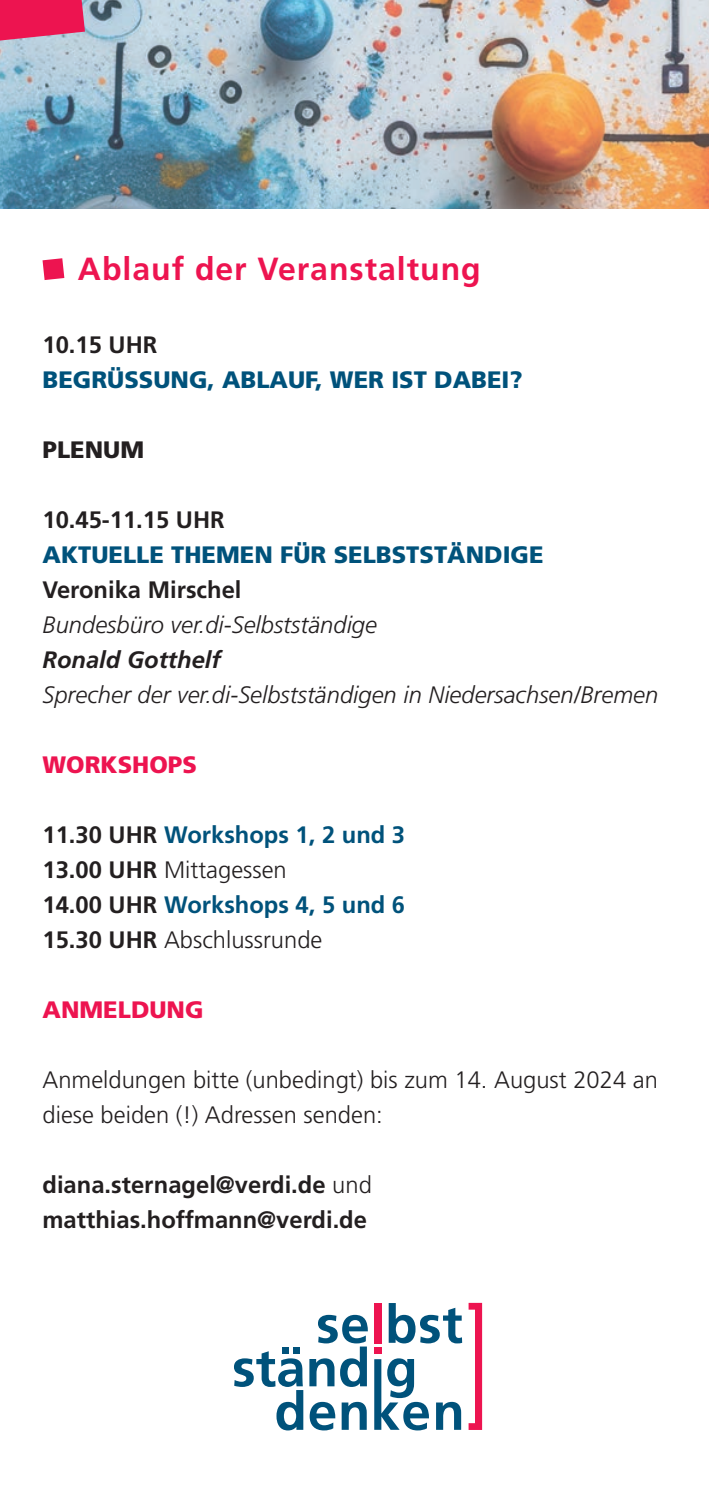
<style>
.page{position:relative;width:709px;height:1489px;background:#fff}
.page>*{position:absolute;margin:0;border:0;box-sizing:border-box;transform-origin:0 0}
.t1{font:700 32px "Frutiger";letter-spacing:.03em;color:#ed1450}
.t2{font:700 23.75px/35px "Frutiger";color:#231f20}
.t3{font:italic 300 23.75px "Frutiger";color:#231f20}
.t4{font:300 23.75px/35px "Frutiger";color:#231f20}
.t5{font:900 23.75px "Frutiger";color:#00527b}
.t6{font:900 23.75px "Frutiger";color:#ed1450}
.t7{font:italic 700 23.75px "Frutiger";color:#231f20}
.t8{font:900 23.75px "Frutiger";color:#231f20}
.s1{color:#00527b}
.s2{font-weight:300}
</style>
<div class="page">
<svg style="left:43px;top:258px;width:21px;height:22px"></svg>
<img style="left:0;top:0;width:709px;height:209px">
<svg style="left:310px;top:1401px;width:25px;height:29px"></svg>
<svg style="left:341px;top:1401px;width:26px;height:28px"></svg>
<svg style="left:436px;top:1401px;width:25px;height:28px"></svg>
<div style="left:374px;top:1347px;width:7px;height:6px;background:#ed1450"></div>
<svg style="left:234px;top:1347px;width:69px;height:83px"></svg>
<svg style="left:389px;top:1303px;width:73px;height:40px"></svg>
<svg style="left:309px;top:1314px;width:59px;height:72px"></svg>
<div style="left:374px;top:1302px;width:7px;height:40px;background:#ed1450"></div>
<svg style="left:374px;top:1358px;width:55px;height:72px"></svg>
<svg style="left:468px;top:1302px;width:14px;height:127px"></svg>
<svg style="left:0;top:0;width:85px;height:41px;background:#e52c62"></svg>
<h1 class="t1" style="left:78px;top:250px;width:404px">Ablauf der Veranstaltung</h1>
<p class="t2" style="left:43px;top:327px;width:116px">10.15 UHR</p>
<p class="t5" style="left:43px;top:365px;width:482px">BEGRÜSSUNG, ABLAUF, WER IST DABEI?</p>
<p class="t8" style="left:43px;top:435px;width:103px">PLENUM</p>
<p class="t2" style="left:43px;top:502px;width:184px">10.45-11.15 UHR</p>
<p class="t5" style="left:43px;top:540px;width:502px">AKTUELLE THEMEN FÜR SELBSTSTÄNDIGE</p>
<p class="t2" style="left:43px;top:572px;width:200px">Veronika Mirschel</p>
<p class="t3" style="left:43px;top:611px;width:336px">Bundesbüro ver.di-Selbstständige</p>
<p class="t7" style="left:43px;top:645px;width:180px">Ronald Gotthelf</p>
<p class="t3" style="left:43px;top:681px;width:617px">Sprecher der ver.di-Selbstständigen in Niedersachsen/Bremen</p>
<p class="t6" style="left:43px;top:750px;width:156px">WORKSHOPS</p>
<p class="t2" style="left:43px;top:817px;width:364px">11.30 UHR <span class="s1">Workshops 1, 2 und 3<br></span>13.00 UHR <span class="s2">Mittagessen<br></span>14.00 UHR <span class="s1">Workshops 4, 5 und 6<br></span>15.30 UHR <span class="s2">Abschlussrunde</span></p>
<p class="t6" style="left:43px;top:995px;width:163px">ANMELDUNG</p>
<p class="t4" style="left:43px;top:1062px;width:617px">Anmeldungen bitte (unbedingt) bis zum 14. August 2024 an diese beiden (!) Adressen senden:</p>
<p class="t2" style="left:43px;top:1167px;width:331px">diana.sternagel@verdi.de <span class="s2">und </span>matthias.hoffmann@verdi.de</p>
</div>
